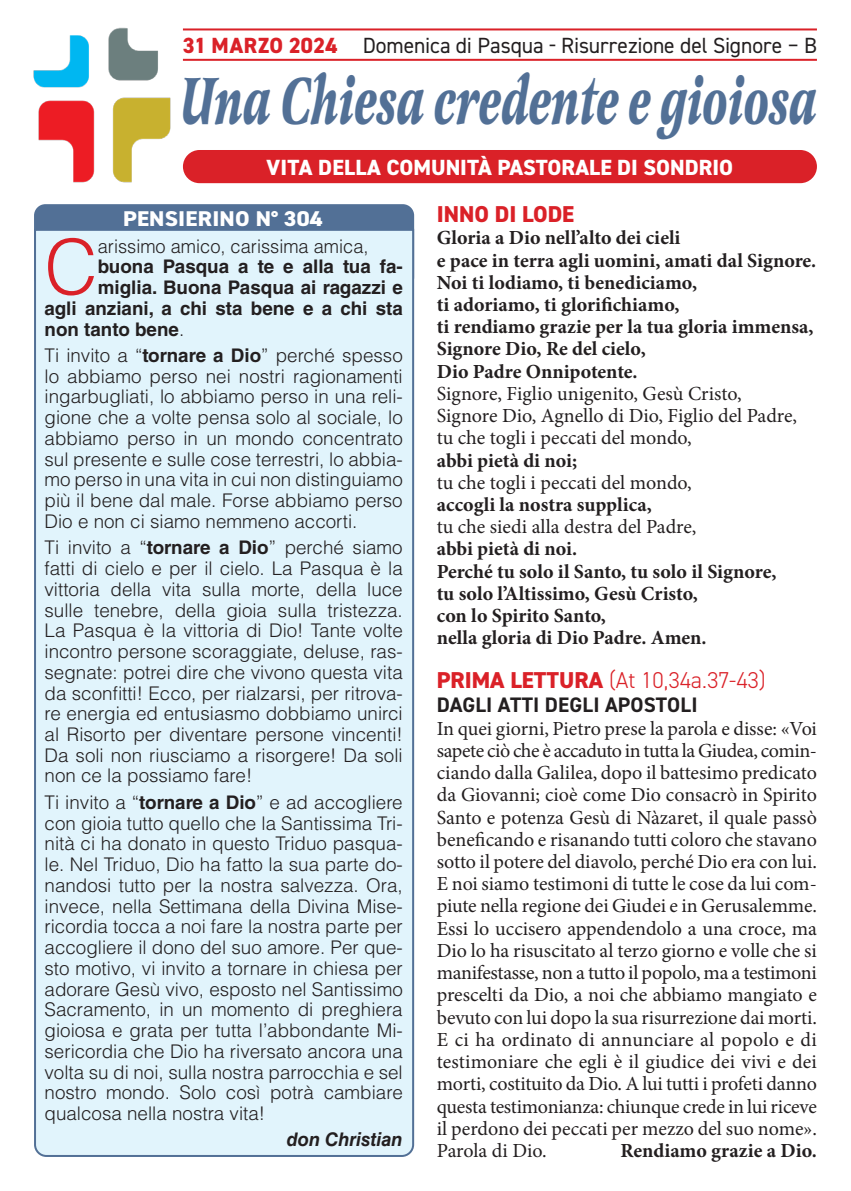
<style>
.page{position:relative;width:851px;height:1191px;background:#fff}
.page>*{position:absolute;margin:0;border:0;box-sizing:border-box;transform-origin:0 0}
.t1{font:300 76px "Helvetica LT Std";color:#da2128}
.t2{font:italic 700 69px "Latienne Pro";color:#527096;scale:.68 1}
.t3{font:300 23px "DIN2014";color:#da2128}
.t4{font:800 23px "DIN2014";color:#da2128}
.t5{font:22px "DIN2014";letter-spacing:-.005em;color:#231f20}
.t6{font:800 22px "DIN2014";color:#fff}
.A_TITOLETTO{font:800 21.4px "DIN2014";letter-spacing:.01em;color:#fff;scale:1.08 1}
.t7{font:700 21px "DIN2014";letter-spacing:.01em;color:#231f20}
.t8{font:20px/22.2px "Minion Pro";letter-spacing:-.005em;color:#231f20;text-align:justify}
.t9{font:700 20px/22.2px "Minion Pro";color:#231f20}
.t10{font:300 18.8px/20.8px "Helvetica LT Std";color:#231f20;text-align:justify}
.t11{font:700 18.8px "Helvetica LT Std";color:#231f20}
.t12{font:italic 700 18.8px "Helvetica LT Std";color:#231f20}
.s1{font-weight:800;color:#da2128}
.s2{font-weight:700}
.s3{font-weight:800}
.s4{font-weight:300}
</style>
<div class="page">
<hr style="left:183px;top:28px;width:633px;height:2px;background:#da2128">
<hr style="left:183px;top:59px;width:633px;height:2px;background:#da2128">
<img style="left:33px;top:27px;width:150px;height:156px">
<div style="left:183px;top:150px;width:633px;height:33px;background:#da2128;border-radius:17px"></div>
<div style="left:34px;top:204px;width:380px;height:85px;background:#527096;border-radius:11px"></div>
<div style="left:34px;top:228px;width:381px;height:929px;background:#e1f4fc"></div>
<p class="t5" style="left:183px;top:32px;width:635px"><span class="s1">31 MARZO 2024</span> Domenica di Pasqua - Risurrezione del Signore – B</p>
<p class="t2" style="left:179px;top:58px;width:939px">Una Chiesa credente e gioiosa</p>
<p class="t6" style="left:266px;top:153px;width:468px">VITA DELLA COMUNITÀ PASTORALE DI SONDRIO</p>
<p class="t4" style="left:437px;top:199px;width:139px">INNO DI LODE</p>
<p class="t9" style="left:437px;top:226px;width:381px">Gloria a Dio nell’alto dei cieli<br>e pace in terra agli uomini, amati dal Signore.</p>
<p class="t9" style="left:437px;top:271px;width:378px">Noi ti lodiamo, ti benediciamo,<br>ti adoriamo, ti glorifichiamo,<br>ti rendiamo grazie per la tua gloria immensa,<br>Signore Dio, Re del cielo,<br>Dio Padre Onnipotente.</p>
<p class="t8" style="left:437px;top:382px;width:361px;text-align:left">Signore, Figlio unigenito, Gesù Cristo,<br>Signore Dio, Agnello di Dio, Figlio del Padre, tu che togli i peccati del mondo,<br><span class="s2">abbi pietà di noi;<br></span>tu che togli i peccati del mondo,<br><span class="s2">accogli la nostra supplica,<br></span>tu che siedi alla destra del Padre,<br><span class="s2">abbi pietà di noi.</span></p>
<p class="t9" style="left:437px;top:560px;width:341px">Perché tu solo il Santo, tu solo il Signore, tu solo l’Altissimo, Gesù Cristo,<br>con lo Spirito Santo,<br>nella gloria di Dio Padre. Amen.</p>
<p class="t3" style="left:437px;top:666px;width:330px"><span class="s3">PRIMA LETTURA</span> (At 10,34a.37-43)</p>
<p class="t7" style="left:437px;top:691px;width:262px">DAGLI ATTI DEGLI APOSTOLI</p>
<p class="t8" style="left:437px;top:717px;width:381px">In quei giorni, Pietro prese la parola e disse: «Voi sapete ciò che è accaduto in tutta la Giudea, comin&shy;ciando dalla Galilea, dopo il battesimo predicato da Giovanni; cioè come Dio consacrò in Spirito Santo e potenza Gesù di Nàzaret, il quale passò beneficando e risanando tutti coloro che stavano sotto il potere del diavolo, perché Dio era con lui.</p>
<p class="t8" style="left:437px;top:873px;width:381px">E noi siamo testimoni di tutte le cose da lui com&shy;piute nella regione dei Giudei e in Gerusalemme.<br>Essi lo uccisero appendendolo a una croce, ma Dio lo ha risuscitato al terzo giorno e volle che si manifestasse, non a tutto il popolo, ma a testimoni prescelti da Dio, a noi che abbiamo mangiato e bevuto con lui dopo la sua risurrezione dai morti.</p>
<p class="t8" style="left:437px;top:1028px;width:381px">E ci ha ordinato di annunciare al popolo e di testimoniare che egli è il giudice dei vivi e dei morti, costituito da Dio. A lui tutti i profeti danno questa testimonianza: chiunque crede in lui riceve il perdono dei peccati per mezzo del suo nome».</p>
<p class="t8" style="left:437px;top:1139px;width:111px">Parola di Dio.</p>
<p class="t9" style="left:620px;top:1139px;width:198px">Rendiamo grazie a Dio.</p>
<p class="A_TITOLETTO" style="left:123px;top:204px;width:186px">PENSIERINO N° 304</p>
<p class="t1" style="left:45px;top:220px;width:55px">C</p>
<p class="t10" style="left:98px;top:236px;width:272px">arissimo amico, carissima amica,</p>
<p class="t11" style="left:98px;top:255px;width:306px">buona Pasqua a te e alla tua fa-</p>
<p class="t11" style="left:98px;top:276px;width:306px">miglia. Buona Pasqua ai ragazzi e</p>
<p class="t11" style="left:45px;top:297px;width:360px">agli anziani, a chi sta bene e a chi sta</p>
<p class="t11" style="left:45px;top:317px;width:141px">non tanto bene<span class="s4">.</span></p>
<p class="t10" style="left:45px;top:345px;width:360px">Ti invito a “<span class="s2">tornare a Dio</span>” perché spesso lo abbiamo perso nei nostri ragionamenti ingarbugliati, lo abbiamo perso in una reli&shy;gione che a volte pensa solo al sociale, lo abbiamo perso in un mondo concentrato sul presente e sulle cose terrestri, lo abbia&shy;mo perso in una vita in cui non distinguiamo più il bene dal male. Forse abbiamo perso Dio e non ci siamo nemmeno accorti.</p>
<p class="t10" style="left:45px;top:537px;width:360px">Ti invito a “<span class="s2">tornare a Dio</span>” perché siamo fatti di cielo e per il cielo. La Pasqua è la vittoria della vita sulla morte, della luce sulle tenebre, della gioia sulla tristezza.<br>La Pasqua è la vittoria di Dio! Tante volte incontro persone scoraggiate, deluse, ras&shy;segnate: potrei dire che vivono questa vita da sconfitti! Ecco, per rialzarsi, per ritrova&shy;re energia ed entusiasmo dobbiamo unirci al Risorto per diventare persone vincenti!<br>Da soli non riusciamo a risorgere! Da soli non ce la possiamo fare!</p>
<p class="t10" style="left:45px;top:791px;width:360px">Ti invito a “<span class="s2">tornare a Dio</span>” e ad accogliere con gioia tutto quello che la Santissima Tri&shy;nità ci ha donato in questo Triduo pasqua&shy;le. Nel Triduo, Dio ha fatto la sua parte do&shy;nandosi tutto per la nostra salvezza. Ora, invece, nella Settimana della Divina Mise&shy;ricordia tocca a noi fare la nostra parte per accogliere il dono del suo amore. Per que&shy;sto motivo, vi invito a tornare in chiesa per adorare Gesù vivo, esposto nel Santissimo Sacramento, in un momento di preghiera gioiosa e grata per tutta l’abbondante Mi&shy;sericordia che Dio ha riversato ancora una volta su di noi, sulla nostra parrocchia e sel nostro mondo. Solo così potrà cambiare qualcosa nella nostra vita!</p>
<p class="t12" style="left:287px;top:1128px;width:117px">don Christian</p>
</div>
